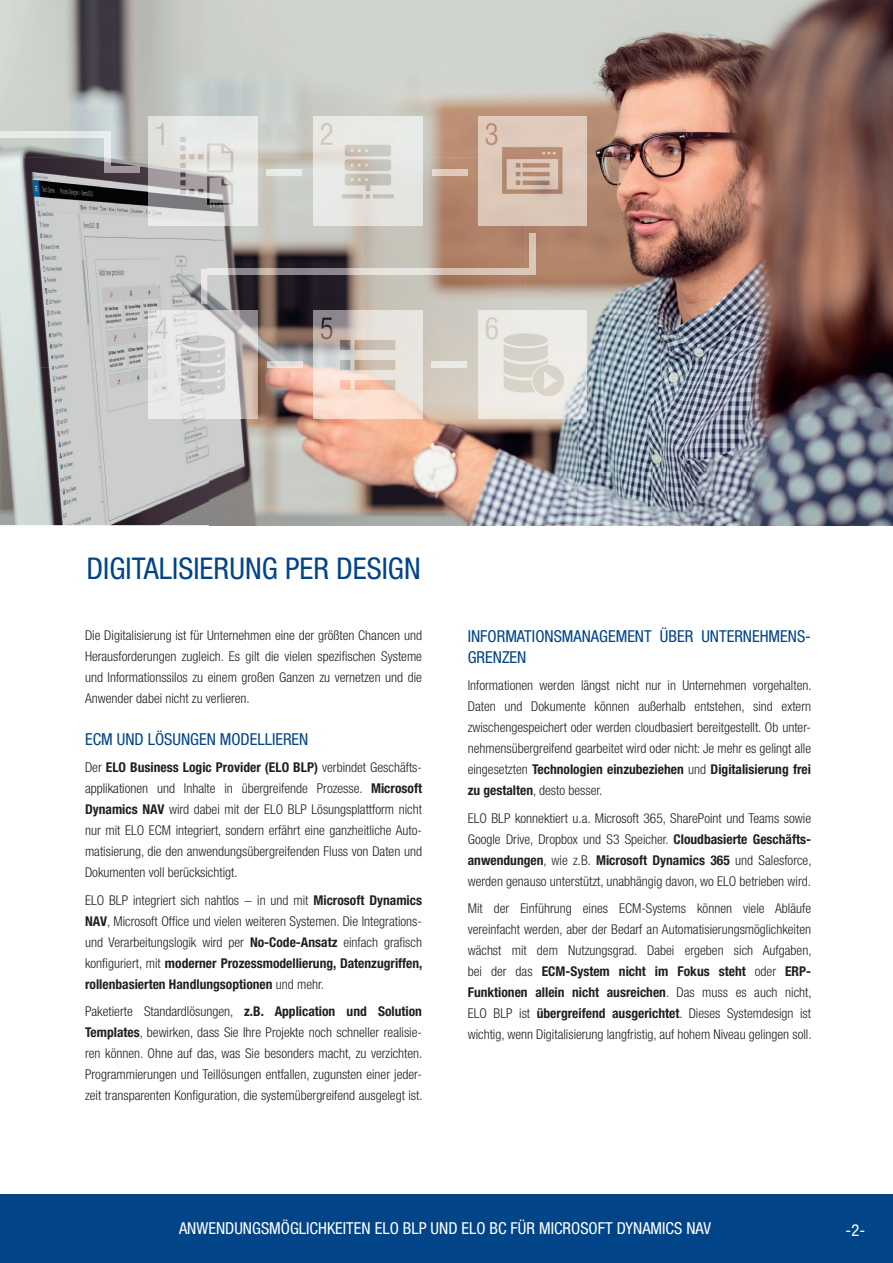
<style>
.page{position:relative;width:893px;height:1263px;background:#fff}
.page>*{position:absolute;margin:0;border:0;box-sizing:border-box;transform-origin:0 0}
.t1{font:condensed 30px "Helvetica Neue LT Std";color:#014588}
.t2{font:condensed 16.5px/21px "Helvetica Neue LT Std";color:#014588}
.t3{font:condensed 16.5px "Helvetica Neue LT Std";color:#fff}
.t4{font:300 condensed 13.5px/21px "Helvetica Neue LT Std";color:#231f20;text-align:justify}
.s1{font-weight:700}
</style>
<div class="page">
<div style="left:0;top:1195px;width:893px;height:68px;background:#014588"></div>
<img style="left:0;top:0;width:840px;height:157px">
<img style="left:840px;top:0;width:53px;height:525px">
<img style="left:0;top:157px;width:157px;height:210px">
<img style="left:210px;top:157px;width:105px;height:368px">
<img style="left:420px;top:157px;width:105px;height:368px">
<img style="left:578px;top:157px;width:263px;height:368px">
<img style="left:157px;top:225px;width:53px;height:85px">
<img style="left:315px;top:225px;width:105px;height:85px">
<img style="left:525px;top:225px;width:53px;height:85px">
<img style="left:0;top:367px;width:210px;height:158px">
<img style="left:315px;top:419px;width:105px;height:106px">
<img style="left:525px;top:419px;width:53px;height:106px">
<img style="left:149px;top:117px;width:108px;height:108px">
<img style="left:314px;top:117px;width:108px;height:108px">
<img style="left:478px;top:117px;width:109px;height:108px">
<img style="left:149px;top:310px;width:108px;height:109px">
<img style="left:314px;top:310px;width:108px;height:109px">
<img style="left:478px;top:310px;width:109px;height:109px">
<img style="left:267px;top:169px;width:35px;height:6px">
<img style="left:433px;top:169px;width:35px;height:6px">
<img style="left:432px;top:362px;width:35px;height:6px">
<img style="left:268px;top:362px;width:35px;height:6px">
<img style="left:207px;top:269px;width:329px;height:6px">
<img style="left:201px;top:269px;width:6px;height:35px">
<img style="left:530px;top:234px;width:6px;height:35px">
<img style="left:104px;top:166px;width:35px;height:6px">
<img style="left:0;top:131px;width:104px;height:6px">
<img style="left:104px;top:131px;width:6px;height:35px">
<h1 class="t1" style="left:87px;top:550px;width:336px">DIGITALISIERUNG PER DESIGN</h1>
<p class="t4" style="left:85px;top:624px;width:338px">Die Digitalisierung ist für Unternehmen eine der größten Chancen und Herausforderungen zugleich. Es gilt die vielen spezifischen Systeme und Informationssilos zu einem großen Ganzen zu vernetzen und die Anwender dabei nicht zu verlieren.</p>
<p class="t2" style="left:85px;top:729px;width:225px">ECM UND LÖSUNGEN MODELLIEREN</p>
<p class="t4" style="left:85px;top:757px;width:338px">Der <span class="s1">ELO Business Logic Provider (ELO BLP)</span> verbindet Geschäfts&shy;applikationen und Inhalte in übergreifende Prozesse. <span class="s1">Microsoft Dynamics NAV</span> wird dabei mit der ELO BLP Lösungsplattform nicht nur mit ELO ECM integriert, sondern erfährt eine ganzheitliche Auto&shy;matisierung, die den anwendungsübergreifenden Fluss von Daten und Dokumenten voll berücksichtigt.</p>
<p class="t4" style="left:85px;top:889px;width:339px">ELO BLP integriert sich nahtlos − in und mit <span class="s1">Microsoft Dynamics NAV</span>, Microsoft Office und vielen weiteren Systemen. Die Integrations&shy;und Verarbeitungslogik wird per <span class="s1">No-Code-Ansatz</span> einfach grafisch konfiguriert, mit <span class="s1">moderner Prozessmodellierung, Datenzugriffen, rollenbasierten Handlungsoptionen</span> und mehr.</p>
<p class="t4" style="left:85px;top:1001px;width:339px">Paketierte Standardlösungen, <span class="s1">z.B. Application und Solution Templates</span>, bewirken, dass Sie Ihre Projekte noch schneller realisie&shy;ren können. Ohne auf das, was Sie besonders macht, zu verzichten.<br>Programmierungen und Teillösungen entfallen, zugunsten einer jeder&shy;zeit transparenten Konfiguration, die systemübergreifend ausgelegt ist.</p>
<p class="t2" style="left:468px;top:625px;width:345px">INFORMATIONSMANAGEMENT ÜBER UNTERNEHMENS-<br>GRENZEN</p>
<p class="t4" style="left:468px;top:675px;width:345px">Informationen werden längst nicht nur in Unternehmen vorgehalten.<br>Daten und Dokumente können außerhalb entstehen, sind extern zwischengespeichert oder werden cloudbasiert bereitgestellt. Ob unter&shy;nehmensübergreifend gearbeitet wird oder nicht: Je mehr es gelingt alle eingesetzten <span class="s1">Technologien einzubeziehen</span> und <span class="s1">Digitalisierung frei zu gestalten</span>, desto besser.</p>
<p class="t4" style="left:468px;top:807px;width:345px">ELO BLP konnektiert u.a. Microsoft 365, SharePoint und Teams sowie Google Drive, Dropbox und S3 Speicher. <span class="s1">Cloudbasierte Geschäfts&shy;anwendungen</span>, wie z.B. <span class="s1">Microsoft Dynamics 365</span> und Salesforce, werden genauso unterstützt, unabhängig davon, wo ELO betrieben wird.</p>
<p class="t4" style="left:468px;top:898px;width:345px">Mit der Einführung eines ECM-Systems können viele Abläufe vereinfacht werden, aber der Bedarf an Automatisierungsmöglichkeiten wächst mit dem Nutzungsgrad. Dabei ergeben sich Aufgaben, bei der das <span class="s1">ECM-System nicht im Fokus steht</span> oder <span class="s1">ERP-Funktionen allein nicht ausreichen</span>. Das muss es auch nicht, ELO BLP ist <span class="s1">übergreifend ausgerichtet</span>. Dieses Systemdesign ist wichtig, wenn Digitalisierung langfristig, auf hohem Niveau gelingen soll.</p>
<p class="t3" style="left:179px;top:1219px;width:533px">ANWENDUNGSMÖGLICHKEITEN ELO BLP UND ELO BC FÜR MICROSOFT DYNAMICS NAV</p>
<p class="t3" style="left:846px;top:1221px;width:21px">-2-</p>
</div>
